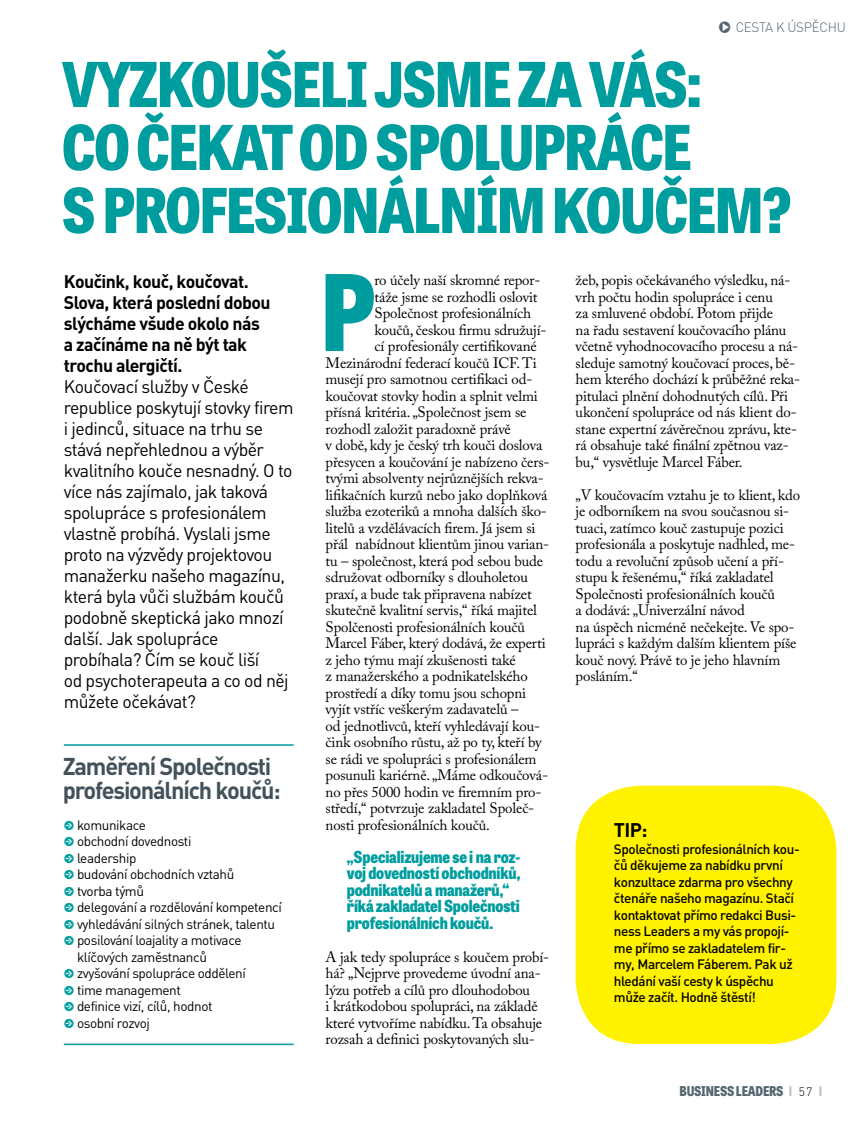
<style>
.page{position:relative;width:864px;height:1127px;background:#fff}
.page>*{position:absolute;margin:0;border:0;box-sizing:border-box;transform-origin:0 0}
.t1{font:800 semi-condensed 104.85px "Tablet Gothic";color:#009d9f}
.t2{font:800 semi-condensed 61.5px/63px "Tablet Gothic";letter-spacing:-.03em;color:#009d9f}
.t3{font:700 24px/24px "DINCE";letter-spacing:-.05em;color:#43525a}
.t4{font:700 19.5px "DINCE";color:#000}
.t5{font:18px/21px "DINCE";letter-spacing:-.03em;color:#000}
.t6{font:700 18px/21px "DINCE";letter-spacing:-.03em;color:#000}
.t7{font:800 semi-condensed 16.5px/16.5px "Tablet Gothic";letter-spacing:-.01em;color:#009d9f}
.t8{font:15px/16.5px "Adobe Caslon Pro";letter-spacing:-.01em;color:#000}
.t9{font:13.5px/16.5px "DINCE";letter-spacing:-.03em;color:#000}
.t10{font:500 13.5px/16.5px "DINCE";letter-spacing:-.03em;color:#000}
.t11{font:800 semi-condensed 13.5px "Tablet Gothic";letter-spacing:-.02em;color:#546670}
.t12{font:300 13.5px "DINCE";letter-spacing:-.02em;color:#546670}
.s1{font-family:"Klavika";font-weight:500;color:#009d9f}
.s2{font-family:"DINCE";font-weight:700;font-stretch:normal;color:#bbbdbf}
.s3{font-family:"DINCE";font-weight:300;font-stretch:normal;font-size:12px;color:#000}
</style>
<div class="page">
<hr style="left:64px;top:744px;width:229px;height:2px;background:#009d9f">
<hr style="left:64px;top:1043px;width:229px;height:2px;background:#009d9f">
<div style="left:575px;top:786px;width:261px;height:258px;background:#fff200;border-radius:64px"></div>
<p class="t12" style="left:735px;top:19px;width:112px">CESTA K ÚSPĚCHU</p>
<h2 class="t2" style="left:62px;top:51px;width:730px">VYZKOUŠELI JSME ZA VÁS:<br>CO ČEKAT OD SPOLUPRÁCE<br>S PROFESIONÁLNÍM KOUČEM?</h2>
<p class="t6" style="left:64px;top:270px;width:208px">Koučink, kouč, koučovat.<br>Slova, která poslední dobou slýcháme všude okolo nás a začínáme na ně být tak trochu alergičtí.</p>
<p class="t5" style="left:64px;top:376px;width:231px">Koučovací služby v České republice poskytují stovky firem i jedinců, situace na trhu se stává nepřehlednou a výběr kvalitního kouče nesnadný. O to více nás zajímalo, jak taková spolupráce s profesionálem vlastně probíhá. Vyslali jsme proto na výzvědy projektovou manažerku našeho magazínu, která byla vůči službám koučů podobně skeptická jako mnozí další. Jak spolupráce probíhala? Čím se kouč liší<br>od psychoterapeuta a co od něj můžete očekávat?</p>
<h3 class="t3" style="left:63px;top:754px;width:219px">Zaměření Společnosti profesionálních koučů:</h3>
<p class="t9" style="left:64px;top:816px;width:84px"><span class="s1">•</span> komunikace</p>
<p class="t9" style="left:64px;top:833px;width:129px"><span class="s1">•</span> obchodní dovednosti</p>
<p class="t9" style="left:64px;top:849px;width:74px"><span class="s1">•</span> leadership</p>
<p class="t9" style="left:64px;top:866px;width:172px"><span class="s1">•</span> budování obchodních vztahů</p>
<p class="t9" style="left:64px;top:882px;width:82px"><span class="s1">•</span> tvorba týmů</p>
<p class="t9" style="left:64px;top:899px;width:219px"><span class="s1">•</span> delegování a rozdělování kompetencí</p>
<p class="t9" style="left:64px;top:915px;width:213px"><span class="s1">•</span> vyhledávání silných stránek, talentu</p>
<p class="t9" style="left:77px;top:932px;width:166px;text-indent:-13px"><span class="s1">•</span> posilování loajality a motivace klíčových zaměstnanců</p>
<p class="t9" style="left:64px;top:965px;width:183px"><span class="s1">•</span> zvyšování spolupráce oddělení</p>
<p class="t9" style="left:64px;top:981px;width:119px"><span class="s1">•</span> time management</p>
<p class="t9" style="left:64px;top:998px;width:150px"><span class="s1">•</span> definice vizí, cílů, hodnot</p>
<p class="t9" style="left:64px;top:1014px;width:88px"><span class="s1">•</span> osobní rozvoj</p>
<h1 class="t1" style="left:320px;top:238px;width:57px">P</h1>
<p class="t8" style="left:374px;top:272px;width:167px">ro účely naší skromné repor-</p>
<p class="t8" style="left:374px;top:288px;width:164px">táže jsme se rozhodli oslovit</p>
<p class="t8" style="left:374px;top:305px;width:158px">Společnost profesionálních</p>
<p class="t8" style="left:374px;top:321px;width:173px">koučů, českou firmu sdružují-</p>
<p class="t8" style="left:374px;top:338px;width:164px">cí profesionály certifikované</p>
<p class="t8" style="left:325px;top:354px;width:212px">Mezinárodní federací koučů ICF. Ti</p>
<p class="t8" style="left:325px;top:371px;width:208px">musejí pro samotnou certifikaci od-</p>
<p class="t8" style="left:325px;top:387px;width:214px">koučovat stovky hodin a splnit velmi</p>
<p class="t8" style="left:325px;top:404px;width:202px">přísná kritéria. „Společnost jsem se</p>
<p class="t8" style="left:325px;top:420px;width:187px">rozhodl založit paradoxně právě</p>
<p class="t8" style="left:325px;top:437px;width:218px">v době, kdy je český trh kouči doslova</p>
<p class="t8" style="left:325px;top:453px;width:225px">přesycen a koučování je nabízeno čers-</p>
<p class="t8" style="left:325px;top:470px;width:220px">tvými absolventy nejrůznějších rekva-</p>
<p class="t8" style="left:325px;top:486px;width:223px">lifikačních kurzů nebo jako doplňková</p>
<p class="t8" style="left:325px;top:503px;width:223px">služba ezoteriků a mnoha dalších ško-</p>
<p class="t8" style="left:325px;top:519px;width:211px">litelů a vzdělávacích firem. Já jsem si</p>
<p class="t8" style="left:325px;top:536px;width:225px">přál nabídnout klientům jinou varian-</p>
<p class="t8" style="left:325px;top:552px;width:219px">tu – společnost, která pod sebou bude</p>
<p class="t8" style="left:325px;top:569px;width:204px">sdružovat odborníky s dlouholetou</p>
<p class="t8" style="left:325px;top:585px;width:208px">praxí, a bude tak připravena nabízet</p>
<p class="t8" style="left:325px;top:602px;width:213px">skutečně kvalitní servis,“ říká majitel</p>
<p class="t8" style="left:325px;top:618px;width:201px">Spolčenosti profesionálních koučů</p>
<p class="t8" style="left:325px;top:635px;width:221px">Marcel Fáber, který dodává, že experti</p>
<p class="t8" style="left:325px;top:651px;width:191px">z jeho týmu mají zkušenosti také</p>
<p class="t8" style="left:325px;top:668px;width:204px">z manažerského a podnikatelského</p>
<p class="t8" style="left:325px;top:684px;width:202px">prostředí a díky tomu jsou schopni</p>
<p class="t8" style="left:325px;top:701px;width:194px">vyjít vstříc veškerým zadavatelů –</p>
<p class="t8" style="left:325px;top:717px;width:216px">od jednotlivců, kteří vyhledávají kou-</p>
<p class="t8" style="left:325px;top:734px;width:217px">čink osobního růstu, až po ty, kteří by</p>
<p class="t8" style="left:325px;top:750px;width:212px">se rádi ve spolupráci s profesionálem</p>
<p class="t8" style="left:325px;top:767px;width:224px">posunuli kariérně. „Máme odkoučová-</p>
<p class="t8" style="left:325px;top:783px;width:217px">no přes 5000 hodin ve firemním pro-</p>
<p class="t8" style="left:325px;top:800px;width:210px">středí,“ potvrzuje zakladatel Společ-</p>
<p class="t8" style="left:325px;top:816px;width:166px">nosti profesionálních koučů.</p>
<p class="t7" style="left:347px;top:848px;width:175px">„Specializujeme se i na roz&shy;voj dovedností obchodníků, podnikatelů a manažerů,“ říká zakladatel Společnosti profesionálních koučů.</p>
<p class="t8" style="left:325px;top:948px;width:225px">A jak tedy spolupráce s koučem probí&shy;há? „Nejprve provedeme úvodní ana&shy;lýzu potřeb a cílů pro dlouhodobou<br>i krátkodobou spolupráci, na základě které vytvoříme nabídku. Ta obsahuje rozsah a definici poskytovaných slu-</p>
<p class="t8" style="left:575px;top:272px;width:226px">žeb, popis očekávaného výsledku, ná&shy;vrh počtu hodin spolupráce i cenu<br>za smluvené období. Potom přijde<br>na řadu sestavení koučovacího plánu včetně vyhodnocovacího procesu a ná&shy;sleduje samotný koučovací proces, bě&shy;hem kterého dochází k průběžné reka&shy;pitulaci plnění dohodnutých cílů. Při ukončení spolupráce od nás klient do&shy;stane expertní závěrečnou zprávu, kte&shy;rá obsahuje také finální zpětnou vaz&shy;bu,“ vysvětluje Marcel Fáber.</p>
<p class="t8" style="left:575px;top:486px;width:226px">„V koučovacím vztahu je to klient, kdo je odborníkem na svou současnou si&shy;tuaci, zatímco kouč zastupuje pozici profesionála a poskytuje nadhled, me&shy;todu a revoluční způsob učení a pří&shy;stupu k řešenému,“ říká zakladatel Společnosti profesionálních koučů<br>a dodává: „Univerzální návod<br>na úspěch nicméně nečekejte. Ve spo&shy;lupráci s každým dalším klientem píše kouč nový. Právě to je jeho hlavním posláním.“</p>
<h3 class="t4" style="left:613px;top:817px;width:35px">TIP:</h3>
<p class="t10" style="left:613px;top:840px;width:187px">Společnosti profesionálních kou&shy;čů děkujeme za nabídku první konzultace zdarma pro všechny čtenáře našeho magazínu. Stačí kontaktovat přímo redakci Busi&shy;ness Leaders a my vás propojí&shy;me přímo se zakladatelem fir&shy;my, Marcelem Fáberem. Pak už hledání vaší cesty k úspěchu může začít. Hodně štěstí!</p>
<p class="t11" style="left:679px;top:1081px;width:144px">BUSINESS LEADERS <span class="s2">I</span> <span class="s3">57</span> <span class="s2">I</span></p>
</div>
